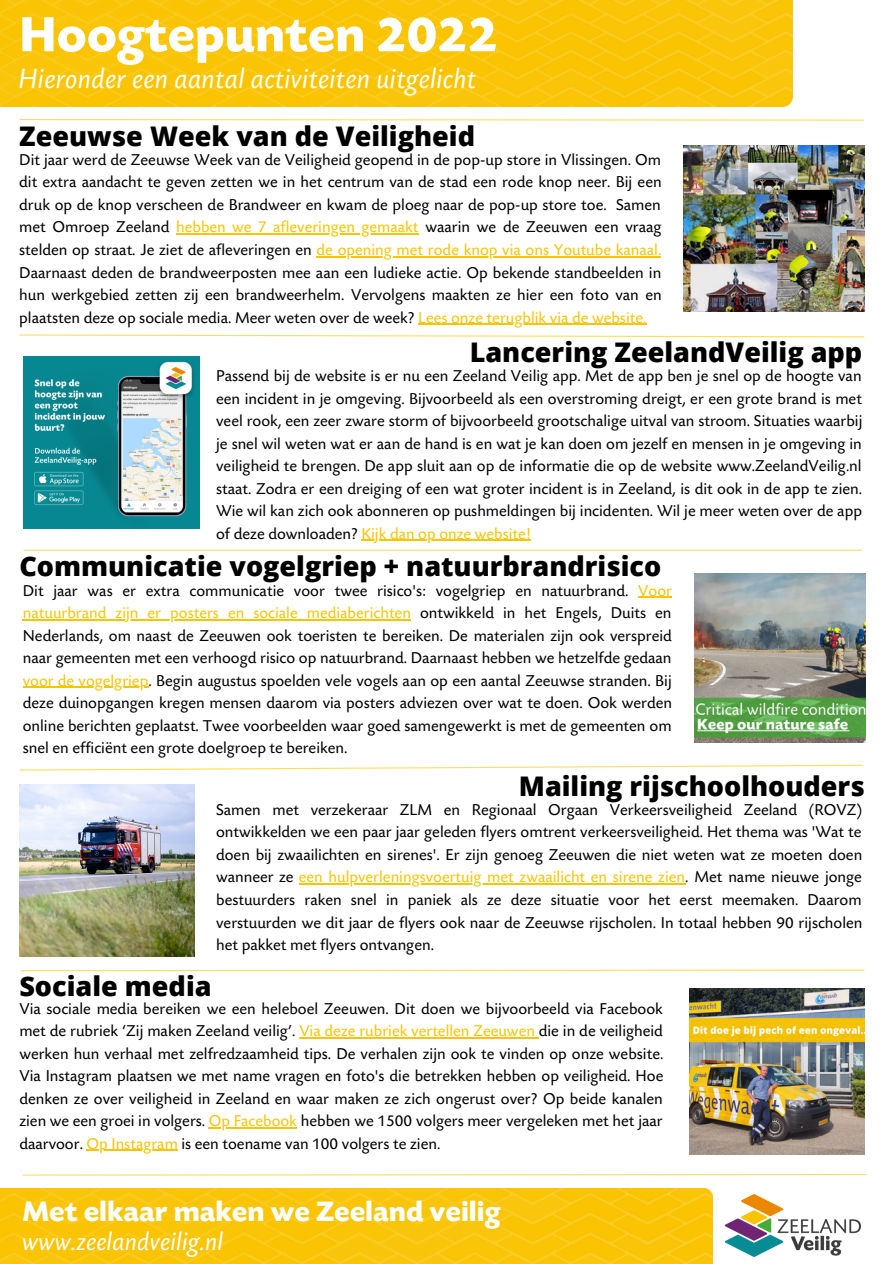
<style>
.page{position:relative;width:894px;height:1264px;background:#fff}
.page>*{position:absolute;margin:0;border:0;box-sizing:border-box;transform-origin:0 0}
.t1{font:700 51.9px "Today SB";color:#fff}
.t2{font:700 29.55px "Today SB";color:#fff}
.t3{font:italic 29.25px "Today SB";color:#fff}
.t4{font:800 27px "Open Sans";color:#000}
.t5{font:italic 26.55px "Today SB";color:#fff}
.t6{font:16.5px/22.5px "Today SB";color:#000;text-align:justify}
.s1{color:#fac402}
</style>
<div class="page">
<svg style="left:20px;top:969px;width:844px;height:2px"></svg>
<svg style="left:19px;top:764px;width:843px;height:7px"></svg>
<hr style="left:24px;top:549px;width:837px;height:2px;background:#ffde59">
<svg style="left:19px;top:334px;width:845px;height:4px"></svg>
<img style="left:725px;top:1194px;width:135px;height:62px">
<svg style="left:23px;top:1174px;width:844px;height:2px"></svg>
<img style="left:0;top:0;width:792px;height:106px">
<img style="left:0;top:1188px;width:712px;height:75px">
<img style="left:683px;top:145px;width:181px;height:167px">
<img style="left:23px;top:357px;width:176px;height:171px">
<img style="left:19px;top:784px;width:175px;height:172px">
<img style="left:694px;top:573px;width:171px;height:169px">
<img style="left:689px;top:988px;width:175px;height:166px">
<hr style="left:176px;top:233px;width:242px;height:2px;background:#fac402">
<hr style="left:316px;top:256px;width:345px;height:1px;background:#fac402">
<hr style="left:418px;top:324px;width:228px;height:1px;background:#fac402">
<hr style="left:361px;top:540px;width:169px;height:1px;background:#fac402">
<hr style="left:638px;top:596px;width:34px;height:2px;background:#fac402">
<hr style="left:23px;top:619px;width:388px;height:1px;background:#fac402">
<hr style="left:23px;top:686px;width:125px;height:2px;background:#fac402">
<hr style="left:299px;top:883px;width:386px;height:1px;background:#fac402">
<hr style="left:299px;top:1037px;width:239px;height:1px;background:#fac402">
<hr style="left:209px;top:1127px;width:88px;height:1px;background:#fac402">
<hr style="left:87px;top:1149px;width:91px;height:1px;background:#fac402">
<svg style="left:19px;top:119px;width:845px;height:2px"></svg>
<h1 class="t1" style="left:19px;top:6px;width:480px">Hoogtepunten 2022</h1>
<h3 class="t3" style="left:19px;top:63px;width:459px">Hieronder een aantal activiteiten uitgelicht</h3>
<h3 class="t4" style="left:19px;top:117px;width:457px">Zeeuwse Week van de Veiligheid</h3>
<p class="t6" style="left:19px;top:149px;width:643px">Dit jaar werd de Zeeuwse Week van de Veiligheid geopend in de pop-up store in Vlissingen. Om dit extra aandacht te geven zetten we in het centrum van de stad een rode knop neer. Bij een druk op de knop verscheen de Brandweer en kwam de ploeg naar de pop-up store toe. Samen met Omroep Zeeland <span class="s1">hebben we 7 afleveringen gemaakt</span> waarin we de Zeeuwen een vraag stelden op straat. Je ziet de afleveringen en <span class="s1">de opening met rode knop via ons Youtube kanaal.<br></span>Daarnaast deden de brandweerposten mee aan een ludieke actie. Op bekende standbeelden in hun werkgebied zetten zij een brandweerhelm. Vervolgens maakten ze hier een foto van en plaatsten deze op sociale media. Meer weten over de week? <span class="s1">Lees onze terugblik via de website.</span></p>
<h3 class="t4" style="left:469px;top:333px;width:394px">Lancering ZeelandVeilig app</h3>
<p class="t6" style="left:216px;top:365px;width:647px">Passend bij de website is er nu een Zeeland Veilig app. Met de app ben je snel op de hoogte van een incident in je omgeving. Bijvoorbeeld als een overstroming dreigt, er een grote brand is met veel rook, een zeer zware storm of bijvoorbeeld grootschalige uitval van stroom. Situaties waarbij je snel wil weten wat er aan de hand is en wat je kan doen om jezelf en mensen in je omgeving in veiligheid te brengen. De app sluit aan op de informatie die op de website www.ZeelandVeilig.nl staat. Zodra er een dreiging of een wat groter incident is in Zeeland, is dit ook in de app te zien.<br>Wie wil kan zich ook abonneren op pushmeldingen bij incidenten. Wil je meer weten over de app of deze downloaden? <span class="s1">Kijk dan op onze website!</span></p>
<h3 class="t4" style="left:19px;top:547px;width:643px">Communicatie vogelgriep + natuurbrandrisico</h3>
<p class="t6" style="left:23px;top:579px;width:650px">Dit jaar was er extra communicatie voor twee risico's: vogelgriep en natuurbrand. <span class="s1">Voor natuurbrand zijn er posters en sociale mediaberichten</span> ontwikkeld in het Engels, Duits en Nederlands, om naast de Zeeuwen ook toeristen te bereiken. De materialen zijn ook verspreid naar gemeenten met een verhoogd risico op natuurbrand. Daarnaast hebben we hetzelfde gedaan <span class="s1">voor de vogelgriep</span>. Begin augustus spoelden vele vogels aan op een aantal Zeeuwse stranden. Bij deze duinopgangen kregen mensen daarom via posters adviezen over wat te doen. Ook werden online berichten geplaatst. Twee voorbeelden waar goed samengewerkt is met de gemeenten om snel en efficiënt een grote doelgroep te bereiken.</p>
<h3 class="t4" style="left:518px;top:766px;width:347px">Mailing rijschoolhouders</h3>
<p class="t6" style="left:216px;top:798px;width:647px">Samen met verzekeraar ZLM en Regionaal Orgaan Verkeersveiligheid Zeeland (ROVZ) ontwikkelden we een paar jaar geleden flyers omtrent verkeersveiligheid. Het thema was 'Wat te doen bij zwaailichten en sirenes'. Er zijn genoeg Zeeuwen die niet weten wat ze moeten doen wanneer ze <span class="s1">een hulpverleningsvoertuig met zwaailicht en sirene zien</span>. Met name nieuwe jonge bestuurders raken snel in paniek als ze deze situatie voor het eerst meemaken. Daarom verstuurden we dit jaar de flyers ook naar de Zeeuwse rijscholen. In totaal hebben 90 rijscholen het pakket met flyers ontvangen.</p>
<h3 class="t4" style="left:19px;top:967px;width:194px">Sociale media</h3>
<p class="t6" style="left:19px;top:997px;width:645px">Via sociale media bereiken we een heleboel Zeeuwen. Dit doen we bijvoorbeeld via Facebook met de rubriek ‘Zij maken Zeeland veilig’. <span class="s1">Via deze rubriek vertellen Zeeuwen</span> die in de veiligheid werken hun verhaal met zelfredzaamheid tips. De verhalen zijn ook te vinden op onze website.<br>Via Instagram plaatsen we met name vragen en foto's die betrekken hebben op veiligheid. Hoe denken ze over veiligheid in Zeeland en waar maken ze zich ongerust over? Op beide kanalen zien we een groei in volgers. <span class="s1">Op Facebook</span> hebben we 1500 volgers meer vergeleken met het jaar daarvoor. <span class="s1">Op Instagram</span> is een toename van 100 volgers te zien.</p>
<h2 class="t2" style="left:23px;top:1195px;width:479px">Met elkaar maken we Zeeland veilig</h2>
<h3 class="t5" style="left:23px;top:1226px;width:203px">www.zeelandveilig.nl</h3>
</div>
